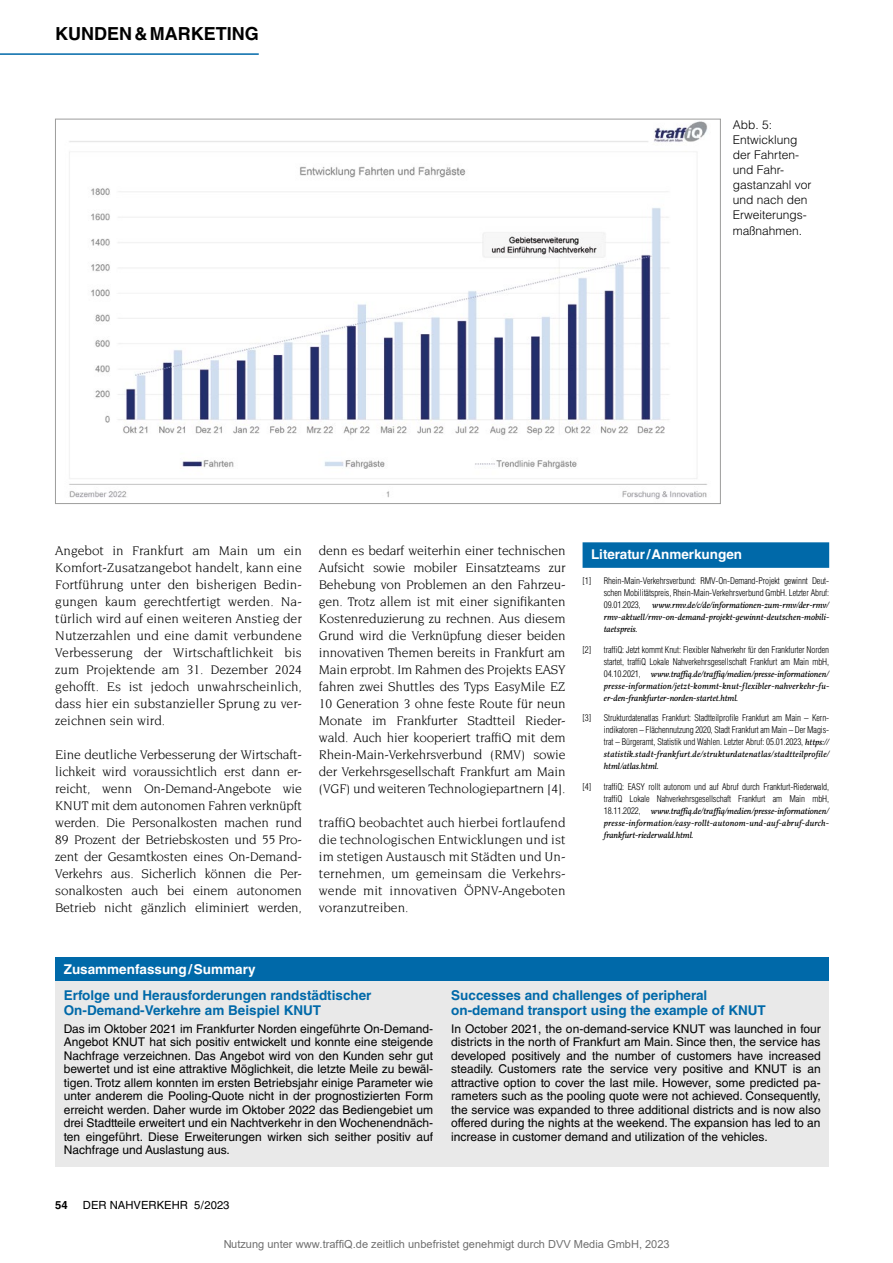
<style>
.page{position:relative;width:893px;height:1263px;background:#fff}
.page>*{position:absolute;margin:0;border:0;box-sizing:border-box;transform-origin:0 0}
.t1{font:700 18px "Helvetica LT Std";color:#000}
.t2{font:13.5px/17px "Novarese Std";letter-spacing:-.005em;color:#000;text-align:justify}
.t3{font:700 13.5px/15px "Helvetica LT Std";color:#0069a9}
.t4{font:700 13.5px "Helvetica LT Std";color:#fff}
.t5{font:12px/13.5px "Helvetica LT Std";color:#000;text-align:justify}
.t6{font:300 12px/15px "Helvetica LT Std";color:#000}
.t7{font:11.25px "Helvetica LT Std";color:#000}
.t8{font:700 11.25px "Helvetica LT Std";color:#000}
.t9{font:11.1px "Arial";color:rgb(0 0 0/.57)}
.t10{font:300 condensed 9px/12px "Helvetica LT Std";letter-spacing:-.01em;color:#000;text-align:justify}
.t11{font:italic 9px/12px "Vollkorn";color:#000;text-align:justify}
.t12{font:italic 9px/12px "Vollkorn";letter-spacing:.02em;color:#000}
.s1{font-family:"Helvetica LT Std";font-weight:300;font-style:normal;font-stretch:condensed}
.s2{font-family:"Vollkorn";font-weight:400;font-style:italic;font-stretch:normal}
</style>
<div class="page">
<hr style="left:0;top:53px;width:259px;height:2px;background:#0069a9">
<div style="left:55px;top:957px;width:774px;height:24px;background:#0069a9"></div>
<div style="left:55px;top:981px;width:774px;height:186px;background:#e9e9e9"></div>
<div style="left:583px;top:542px;width:246px;height:26px;background:#0069a9"></div>
<img style="left:69px;top:121px;width:639px;height:379px">
<h1 class="t1" style="left:55px;top:22px;width:205px">KUNDEN&amp;MARKETING</h1>
<p class="t6" style="left:733px;top:118px;width:80px">Abb. 5:<br>Entwicklung der Fahrten&shy;und Fahr&shy;gastanzahl vor und nach den<br>Erweiterungs&shy;maßnahmen.</p>
<p class="t2" style="left:55px;top:542px;width:248px">Angebot in Frankfurt am Main um ein Komfort-Zusatzangebot handelt, kann eine Fortführung unter den bisherigen Bedin&shy;gungen kaum gerechtfertigt werden. Na&shy;türlich wird auf einen weiteren Anstieg der Nutzerzahlen und eine damit verbundene Verbesserung der Wirtschaftlichkeit bis zum Projektende am 31. Dezember 2024 gehofft. Es ist jedoch unwahrscheinlich, dass hier ein substanzieller Sprung zu ver&shy;zeichnen sein wird.</p>
<p class="t2" style="left:55px;top:746px;width:248px">Eine deutliche Verbesserung der Wirtschaft&shy;lichkeit wird voraussichtlich erst dann er&shy;reicht, wenn On-Demand-Angebote wie KNUT mit dem autonomen Fahren verknüpft werden. Die Personalkosten machen rund 89 Prozent der Betriebskosten und 55 Pro&shy;zent der Gesamtkosten eines On-Demand-Verkehrs aus. Sicherlich können die Per&shy;sonalkosten auch bei einem autonomen Betrieb nicht gänzlich eliminiert werden,</p>
<p class="t2" style="left:319px;top:542px;width:248px">denn es bedarf weiterhin einer technischen Aufsicht sowie mobiler Einsatzteams zur Behebung von Problemen an den Fahrzeu&shy;gen. Trotz allem ist mit einer signifikanten Kostenreduzierung zu rechnen. Aus diesem Grund wird die Verknüpfung dieser beiden innovativen Themen bereits in Frankfurt am Main erprobt. Im Rahmen des Projekts EASY fahren zwei Shuttles des Typs EasyMile EZ 10 Generation 3 ohne feste Route für neun Monate im Frankfurter Stadtteil Rieder&shy;wald. Auch hier kooperiert traffiQ mit dem Rhein-Main-Verkehrsverbund (RMV) sowie der Verkehrsgesellschaft Frankfurt am Main (VGF) und weiteren Technologiepartnern [4].</p>
<p class="t2" style="left:319px;top:814px;width:248px">traffiQ beobachtet auch hierbei fortlaufend die technologischen Entwicklungen und ist im stetigen Austausch mit Städten und Un&shy;ternehmen, um gemeinsam die Verkehrs&shy;wende mit innovativen ÖPNV-Angeboten voranzutreiben.</p>
<p class="t4" style="left:591px;top:546px;width:153px">Literatur/Anmerkungen</p>
<p class="t10" style="left:583px;top:575px;width:10px">[1]</p>
<p class="t10" style="left:604px;top:575px;width:227px">Rhein-Main-Verkehrsverbund: RMV-On-Demand-Projekt gewinnt Deut&shy;schen Mobilitätspreis, Rhein-Main-Verkehrsverbund GmbH. Letzter Abruf:<br>09.01.2023,</p>
<p class="t11" style="left:604px;top:599px;width:227px;text-indent:48px">www.rmv.de/c/de/informationen-zum-rmv/der-rmv/ rmv-aktuell/rmv-on-demand-projekt-gewinnt-deutschen-mobili&shy;taetspreis.</p>
<p class="t10" style="left:583px;top:643px;width:10px">[2]</p>
<p class="t10" style="left:604px;top:643px;width:227px">traffiQ: Jetzt kommt Knut: Flexibler Nahverkehr für den Frankfurter Norden startet, traffiQ Lokale Nahverkehrsgesellschaft Frankfurt am Main mbH,</p>
<p class="t11" style="left:604px;top:668px;width:227px"><span class="s1">04.10.2021,</span> www.traffiq.de/traffiq/medien/presse-informationen/ presse-information/jetzt-kommt-knut-flexibler-nahverkehr-fu&shy;er-den-frankfurter-norden-startet.html.</p>
<p class="t10" style="left:583px;top:712px;width:10px">[3]</p>
<p class="t10" style="left:604px;top:712px;width:227px">Strukturdatenatlas Frankfurt: Stadtteilprofile Frankfurt am Main – Kern&shy;indikatoren – Flächennutzung 2020, Stadt Frankfurt am Main – Der Magis&shy;trat – Bürgeramt, Statistik und Wahlen. Letzter Abruf: 05.01.2023, <span class="s2">https://</span></p>
<p class="t12" style="left:604px;top:748px;width:227px">statistik.stadt-frankfurt.de/strukturdatenatlas/stadtteilprofile/ html/atlas.html.</p>
<p class="t10" style="left:583px;top:780px;width:10px">[4]</p>
<p class="t10" style="left:604px;top:780px;width:227px">traffiQ: EASY rollt autonom und auf Abruf durch Frankfurt-Riederwald, traffiQ Lokale Nahverkehrsgesellschaft Frankfurt am Main mbH,</p>
<p class="t11" style="left:604px;top:805px;width:227px"><span class="s1">18.11.2022,</span> www.traffiq.de/traffiq/medien/presse-informationen/ presse-information/easy-rollt-autonom-und-auf-abruf-durch&shy;frankfurt-riederwald.html.</p>
<p class="t4" style="left:64px;top:961px;width:193px">Zusammenfassung/Summary</p>
<p class="t3" style="left:64px;top:987px;width:309px">Erfolge und Herausforderungen randstädtischer<br>On-Demand-Verkehre am Beispiel KNUT</p>
<p class="t5" style="left:64px;top:1021px;width:371px">Das im Oktober 2021 im Frankfurter Norden eingeführte On-Demand-Angebot KNUT hat sich positiv entwickelt und konnte eine steigende Nachfrage verzeichnen. Das Angebot wird von den Kunden sehr gut bewertet und ist eine attraktive Möglichkeit, die letzte Meile zu bewäl&shy;tigen. Trotz allem konnten im ersten Betriebsjahr einige Parameter wie unter anderem die Pooling-Quote nicht in der prognostizierten Form erreicht werden. Daher wurde im Oktober 2022 das Bediengebiet um drei Stadtteile erweitert und ein Nachtverkehr in den Wochenendnäch&shy;ten eingeführt. Diese Erweiterungen wirken sich seither positiv auf Nachfrage und Auslastung aus.</p>
<p class="t8" style="left:55px;top:1198px;width:14px">54</p>
<p class="t7" style="left:83px;top:1199px;width:148px">DER NAHVERKEHR 5/2023</p>
<p class="t3" style="left:451px;top:987px;width:316px">Successes and challenges of peripheral on-demand transport using the example of KNUT</p>
<p class="t5" style="left:451px;top:1021px;width:371px">In October 2021, the on-demand-service KNUT was launched in four districts in the north of Frankfurt am Main. Since then, the service has developed positively and the number of customers have increased steadily. Customers rate the service very positive and KNUT is an attractive option to cover the last mile. However, some predicted pa&shy;rameters such as the pooling quote were not achieved. Consequently, the service was expanded to three additional districts and is now also offered during the nights at the weekend. The expansion has led to an increase in customer demand and utilization of the vehicles.</p>
<p class="t9" style="left:223px;top:1236px;width:448px">Nutzung unter www.traffiQ.de zeitlich unbefristet genehmigt durch DVV Media GmbH, 2023</p>
</div>
